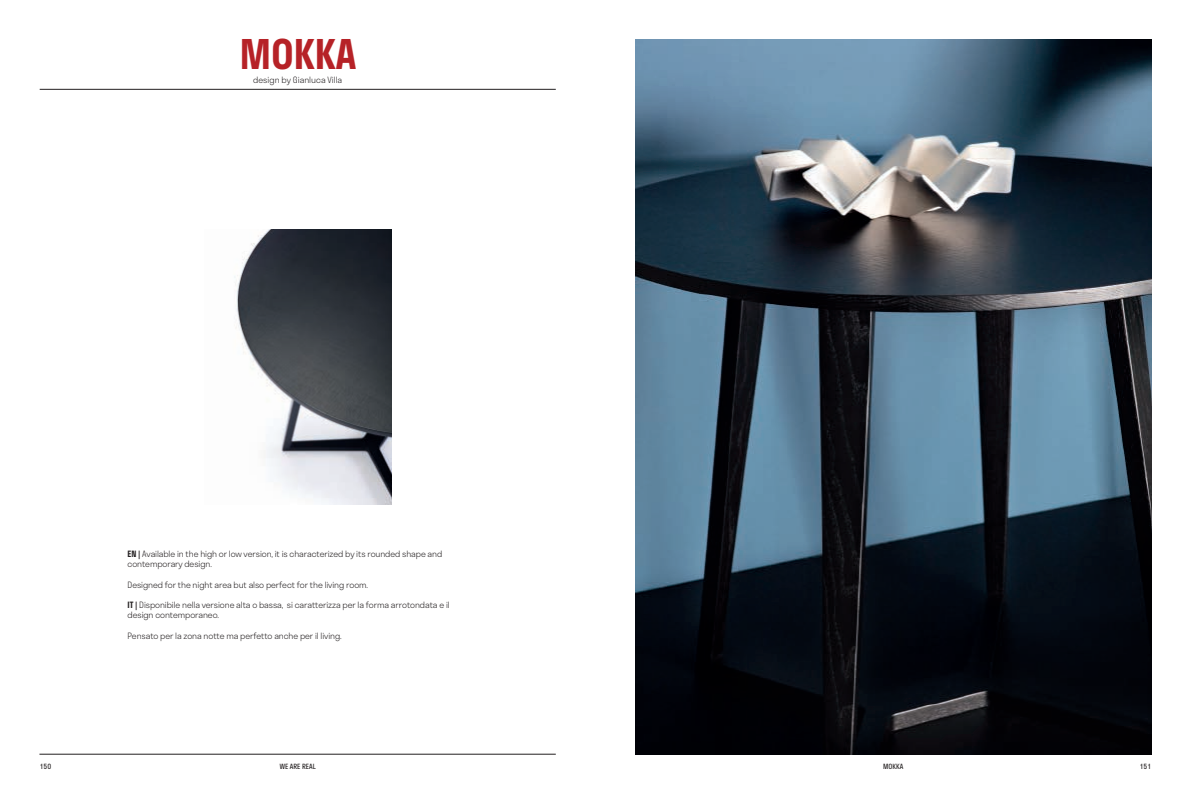
<style>
.page{position:relative;width:1191px;height:794px;background:#fff}
.page>*{position:absolute;margin:0;border:0;box-sizing:border-box;transform-origin:0 0}
.t1{font:600 40px "Stratos";color:#b62227}
.t2{font:300 8.5px/10.2px "Stratos";letter-spacing:-.01em;color:#231f20}
.t3{font:7px "Stratos";color:#231f20}
.s1{font-weight:600}
</style>
<div class="page">
<img style="left:234px;top:230px;width:157px;height:275px">
<img style="left:635px;top:40px;width:516px;height:714px">
<hr style="left:40px;top:89px;width:516px;height:1px;background:#231f20">
<hr style="left:39px;top:754px;width:517px;height:1px;background:#231f20">
<h1 class="t1" style="left:240px;top:22px;width:118px">MOKKA</h1>
<p class="t2" style="left:253px;top:75px;width:91px">design by Gianluca Villa</p>
<p class="t2" style="left:128px;top:548px;width:316px"><span class="s1">EN |</span> Available in the high or low version, it is characterized by its rounded shape and contemporary design.</p>
<p class="t2" style="left:128px;top:579px;width:242px">Designed for the night area but also perfect for the living room.</p>
<p class="t2" style="left:128px;top:599px;width:324px"><span class="s1">IT |</span> Disponibile nella versione alta o bassa, si caratterizza per la forma arrotondata e il design contemporaneo.</p>
<p class="t2" style="left:128px;top:630px;width:216px">Pensato per la zona notte ma perfetto anche per il living.</p>
<p class="t3" style="left:40px;top:761px;width:13px">150</p>
<p class="t3" style="left:280px;top:761px;width:37px">WE ARE REAL</p>
<p class="t3" style="left:883px;top:761px;width:22px">MOKKA</p>
<p class="t3" style="left:1139px;top:761px;width:13px">151</p>
</div>
